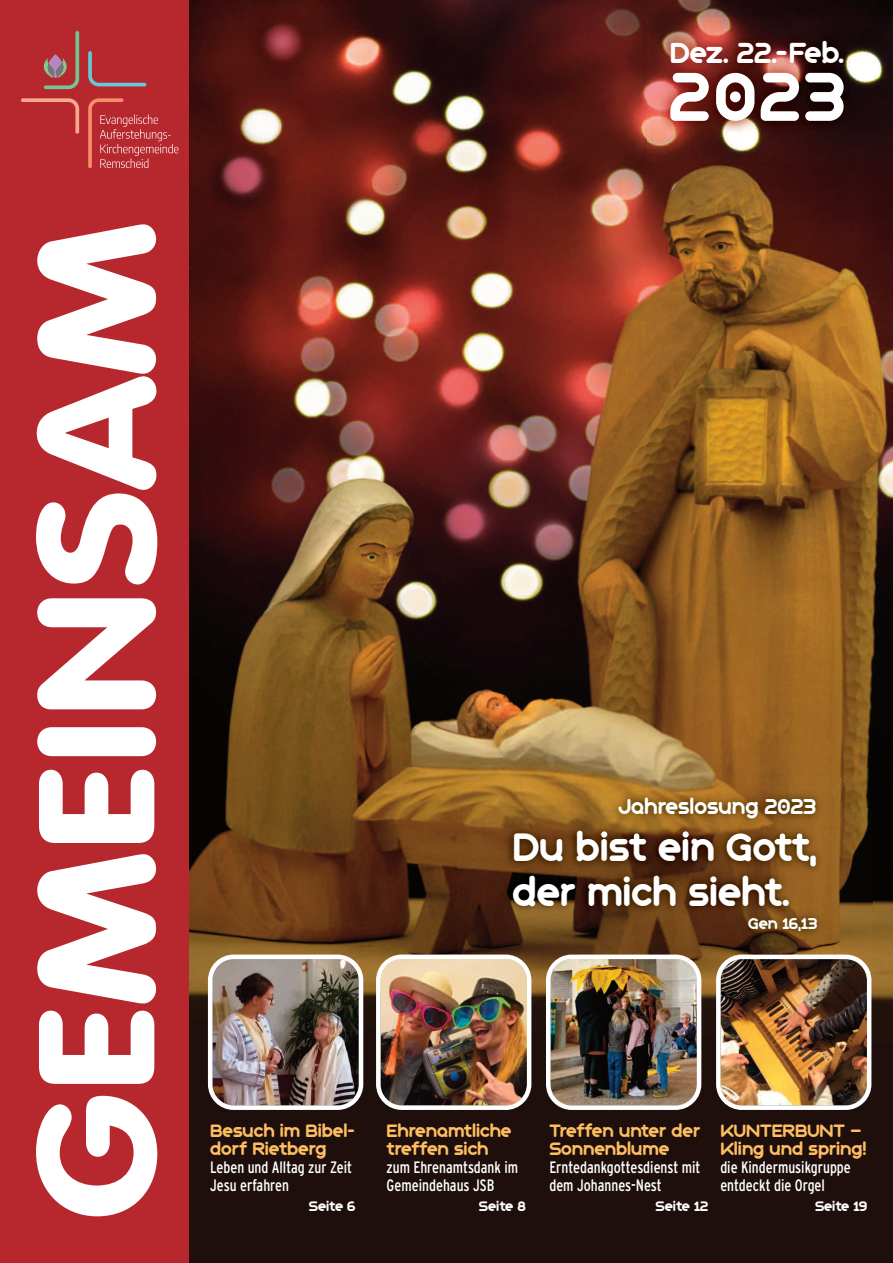
<style>
.page{position:relative;width:893px;height:1263px;background:#fff}
.page>*{position:absolute;margin:0;border:0;box-sizing:border-box;transform-origin:0 0}
.t1{font:172.95px "VAG Rounded";color:#fff;scale:1.09 1}
.t2{font:75px "Geometry Soft Pro Bold N";color:#fff}
.t3{font:43.05px/44.8px "Geometry Soft Pro Bold N";color:#fff}
.t4{font:31.5px "Geometry Soft Pro Bold N";color:#fff}
.t5{font:23.4px "Geometry Soft Pro Bold N";color:#fff}
.t6{font:19.5px/18px "Geometry Soft Pro Bold N";color:#fdbe62}
.t7{font:17.1px "Geometry Soft Pro Bold N";color:#fff}
.t8{font:condensed 16.5px/18px "Interstate";color:#fff;scale:.94 1}
.t9{font:15px "Geometry Soft Pro Bold N";color:#fff}
</style>
<div class="page">
<img style="left:189px;top:0;width:704px;height:1263px">
<img style="left:457px;top:808px;width:416px;height:175px">
<img style="left:602px;top:778px;width:243px;height:61px">
<img style="left:602px;top:831px;width:173px;height:8px">
<img style="left:648px;top:17px;width:245px;height:144px">
<div style="left:0;top:0;width:189px;height:1263px;background:#b7282e"></div>
<img style="left:546px;top:954px;width:155px;height:156px">
<img style="left:716px;top:954px;width:155px;height:156px">
<img style="left:376px;top:954px;width:155px;height:156px">
<img style="left:208px;top:954px;width:155px;height:156px">
<svg style="left:43px;top:31px;width:36px;height:58px"></svg>
<svg style="left:88px;top:51px;width:58px;height:35px"></svg>
<svg style="left:88px;top:98px;width:91px;height:70px"></svg>
<svg style="left:21px;top:98px;width:58px;height:36px"></svg>
<h1 class="t1" style="left:28px;top:1219px;width:917px;rotate:-90deg">GEMEINSAM</h1>
<h3 class="t4" style="left:670px;top:43px;width:176px">Dez. 22.-Feb.</h3>
<h2 class="t2" style="left:670px;top:73px;width:177px">2023</h2>
<h3 class="t5" style="left:619px;top:799px;width:199px">Jahreslosung 2023</h3>
<h3 class="t3" style="left:513px;top:829px;width:306px">Du bist ein Gott, der mich sieht.</h3>
<p class="t7" style="left:748px;top:918px;width:71px">Gen 16,13</p>
<p class="t6" style="left:210px;top:1124px;width:146px">Besuch im Bibel&shy;dorf Rietberg</p>
<p class="t8" style="left:210px;top:1158px;width:153px">Leben und Alltag zur Zeit<br>Jesu erfahren</p>
<p class="t9" style="left:309px;top:1201px;width:48px">Seite 6</p>
<p class="t6" style="left:387px;top:1124px;width:126px">Ehrenamtliche treffen sich</p>
<p class="t8" style="left:387px;top:1158px;width:142px">zum Ehrenamtsdank im<br>Gemeindehaus JSB</p>
<p class="t9" style="left:479px;top:1201px;width:48px">Seite 8</p>
<p class="t6" style="left:549px;top:1124px;width:153px">Treffen unter der<br>Sonnenblume</p>
<p class="t8" style="left:549px;top:1158px;width:162px">Erntedankgottesdienst mit dem Johannes-Nest</p>
<p class="t9" style="left:656px;top:1201px;width:54px">Seite 12</p>
<p class="t6" style="left:720px;top:1124px;width:148px">KUNTERBUNT –<br>Kling und spring!</p>
<p class="t8" style="left:720px;top:1158px;width:140px">die Kindermusikgruppe entdeckt die Orgel</p>
<p class="t9" style="left:815px;top:1201px;width:54px">Seite 19</p>
</div>
